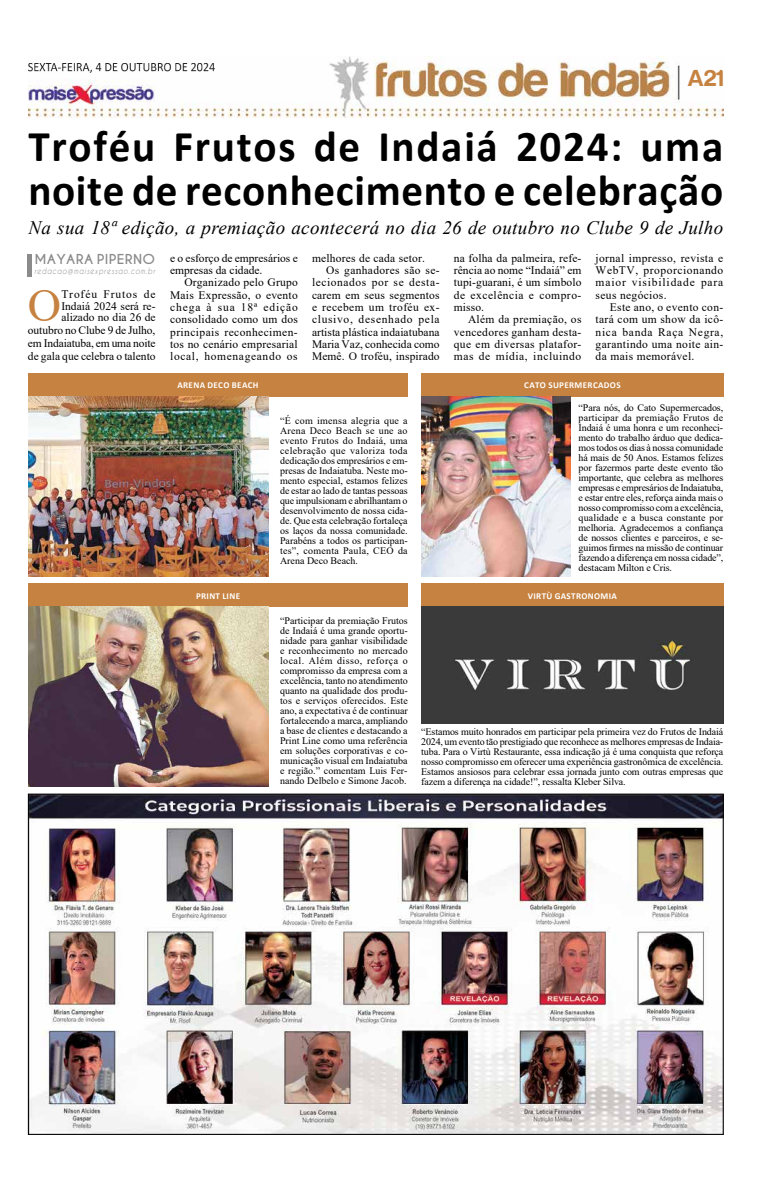
<style>
.page{position:relative;width:780px;height:1191px;background:#fff}
.page>*{position:absolute;margin:0;border:0;box-sizing:border-box;transform-origin:0 0}
.t1{font:46.2px "Times New Roman";color:#c68240}
.t2{font:700 44px/44px "Calibri";letter-spacing:.015em;color:#000}
.t3{font:24px "Harabara";color:#c68240}
.t4{font:italic 19px "Times New Roman";letter-spacing:.02em;color:#000}
.t5{font:700 12.9px "Caviar Dreams";letter-spacing:.025em;color:#8b8b8b;scale:1.07 1}
.t6{font:11.5px/12.3px "Times New Roman";letter-spacing:.03em;color:#000;text-align:justify}
.t7{font:11.5px/12.3px "Times New Roman";color:#000}
.t8{font:11.5px "Times New Roman";letter-spacing:.005em;color:#000}
.t9{font:11.5px "Times New Roman";letter-spacing:.01em;color:#000}
.t10{font:11.5px "Times New Roman";letter-spacing:.05em;color:#000}
.t11{font:11.5px "Times New Roman";letter-spacing:.06em;color:#000}
.t12{font:10px/10px "Times New Roman";letter-spacing:-.005em;color:#000;text-align:justify}
.t13{font:700 9px "Calibri";letter-spacing:.04em;color:#fff}
.t14{font:italic 8.3px "Caviar Dreams";letter-spacing:.11em;color:#8b8b8b;scale:.83 1}
</style>
<div class="page">
<img style="left:28px;top:57px;width:695px;height:60px">
<img style="left:28px;top:63px;width:186px;height:9px">
<img style="left:30px;top:795px;width:691px;height:337px">
<hr style="left:28px;top:254px;width:4px;height:22px;background:#8b8b8b">
<div style="left:28px;top:373px;width:379px;height:23px;background:#c68240"></div>
<div style="left:28px;top:584px;width:379px;height:23px;background:#c68240"></div>
<div style="left:421px;top:373px;width:302px;height:23px;background:#c68240"></div>
<div style="left:421px;top:584px;width:302px;height:23px;background:#c68240"></div>
<img style="left:421px;top:396px;width:150px;height:180px">
<img style="left:421px;top:607px;width:302px;height:116px">
<img style="left:28px;top:396px;width:240px;height:180px">
<img style="left:28px;top:607px;width:240px;height:179px">
<h3 class="t3" style="left:687px;top:65px;width:37px">A21</h3>
<h2 class="t2" style="left:28px;top:123px;width:696px">Troféu Frutos de Indaiá 2024: uma noite de reconhecimento e celebração</h2>
<h3 class="t4" style="left:28px;top:214px;width:696px">Na sua 18ª edição, a premiação acontecerá no dia 26 de outubro no Clube 9 de Julho</h3>
<p class="t5" style="left:34px;top:251px;width:114px">MAYARA PIPERNO</p>
<p class="t14" style="left:34px;top:266px;width:147px">redacao@maisexpressao.com.br</p>
<h1 class="t1" style="left:28px;top:273px;width:35px">O</h1>
<p class="t6" style="left:61px;top:288px;width:96px;line-height:11.5px">Troféu Frutos de Indaiá 2024 será re&shy;alizado no dia 26 de</p>
<p class="t6" style="left:28px;top:323px;width:129px;line-height:13px">outubro no Clube 9 de Julho, em Indaiatuba, em uma noite de gala que celebra o talento</p>
<p class="t7" style="left:170px;top:251px;width:129px">e o esforço de empresários e empresas da cidade.</p>
<p class="t6" style="left:170px;top:276px;width:129px;text-indent:14px">Organizado pelo Grupo Mais Expressão, o evento chega à sua 18ª edição consolidado como um dos principais reconhecimen&shy;tos no cenário empresarial local, homenageando os</p>
<p class="t13" style="left:177px;top:379px;width:83px">ARENA DECO BEACH</p>
<p class="t6" style="left:312px;top:251px;width:114px">melhores de cada setor.</p>
<p class="t6" style="left:326px;top:264px;width:115px">Os ganhadores são se-</p>
<p class="t10" style="left:312px;top:274px;width:129px">lecionados por se desta-</p>
<p class="t6" style="left:312px;top:288px;width:129px">carem em seus segmentos</p>
<p class="t6" style="left:312px;top:300px;width:129px">e recebem um troféu ex-</p>
<p class="t11" style="left:312px;top:311px;width:129px">clusivo, desenhado pela</p>
<p class="t8" style="left:312px;top:323px;width:129px">artista plástica indaiatubana</p>
<p class="t7" style="left:312px;top:337px;width:129px">Maria Vaz, conhecida como</p>
<p class="t9" style="left:312px;top:348px;width:129px">Memê. O troféu, inspirado</p>
<p class="t13" style="left:196px;top:589px;width:46px">PRINT LINE</p>
<p class="t12" style="left:280px;top:415px;width:129px">“É com imensa alegria que a Arena Deco Beach se une ao evento Frutos do Indaiá, uma celebração que valoriza toda dedicação dos empresários e em&shy;presas de Indaiatuba. Neste mo&shy;mento especial, estamos felizes de estar ao lado de tantas pessoas que impulsionam e abrilhantam o desenvolvimento de nossa cida&shy;de. Que esta celebração fortaleça os laços da nossa comunidade.<br>Parabéns a todos os participan&shy;tes”, comenta Paula, CEO da Arena Deco Beach.</p>
<p class="t6" style="left:454px;top:251px;width:129px">na folha da palmeira, refe&shy;rência ao nome “Indaiá” em tupi-guarani, é um símbolo de excelência e compro&shy;misso.</p>
<p class="t6" style="left:454px;top:313px;width:129px;text-indent:14px">Além da premiação, os vencedores ganham desta&shy;que em diversas platafor&shy;mas de mídia, incluindo</p>
<p class="t6" style="left:595px;top:251px;width:129px">jornal impresso, revista e WebTV, proporcionando maior visibilidade para seus negócios.</p>
<p class="t6" style="left:595px;top:301px;width:129px;text-indent:14px">Este ano, o evento con&shy;tará com um show da icô&shy;nica banda Raça Negra, garantindo uma noite ain&shy;da mais memorável.</p>
<p class="t13" style="left:524px;top:379px;width:98px">CATO SUPERMERCADOS</p>
<p class="t12" style="left:578px;top:402px;width:146px">“Para nós, do Cato Supermercados, participar da premiação Frutos de Indaiá é uma honra e um reconheci&shy;mento do trabalho árduo que dedica&shy;mos todos os dias à nossa comunidade há mais de 50 Anos. Estamos felizes por fazermos parte deste evento tão importante, que celebra as melhores empresas e empresários de Indaiatuba, e estar entre eles, reforça ainda mais o nosso compromisso com a excelência, qualidade e a busca constante por melhoria. Agradecemos a confiança de nossos clientes e parceiros, e se&shy;guimos firmes na missão de continuar fazendo a diferença em nossa cidade”, destacam Milton e Cris.</p>
<p class="t13" style="left:528px;top:589px;width:91px">VIRTÙ GASTRONOMIA</p>
<p class="t12" style="left:280px;top:615px;width:129px">“Participar da premiação Frutos de Indaiá é uma grande oportu&shy;nidade para ganhar visibilidade e reconhecimento no mercado local. Além disso, reforça o compromisso da empresa com a excelência, tanto no atendimento quanto na qualidade dos produ&shy;tos e serviços oferecidos. Este ano, a expectativa é de continuar fortalecendo a marca, ampliando a base de clientes e destacando a Print Line como uma referência em soluções corporativas e co&shy;municação visual em Indaiatuba e região.” comentam Luis Fer&shy;nando Delbelo e Simone Jacob.</p>
<p class="t12" style="left:421px;top:726px;width:303px">“Estamos muito honrados em participar pela primeira vez do Frutos de Indaiá 2024, um evento tão prestigiado que reconhece as melhores empresas de Indaia&shy;tuba. Para o Virtù Restaurante, essa indicação já é uma conquista que reforça nosso compromisso em oferecer uma experiência gastronômica de excelência.<br>Estamos ansiosos para celebrar essa jornada junto com outras empresas que fazem a diferença na cidade!”, ressalta Kleber Silva.</p>
</div>
